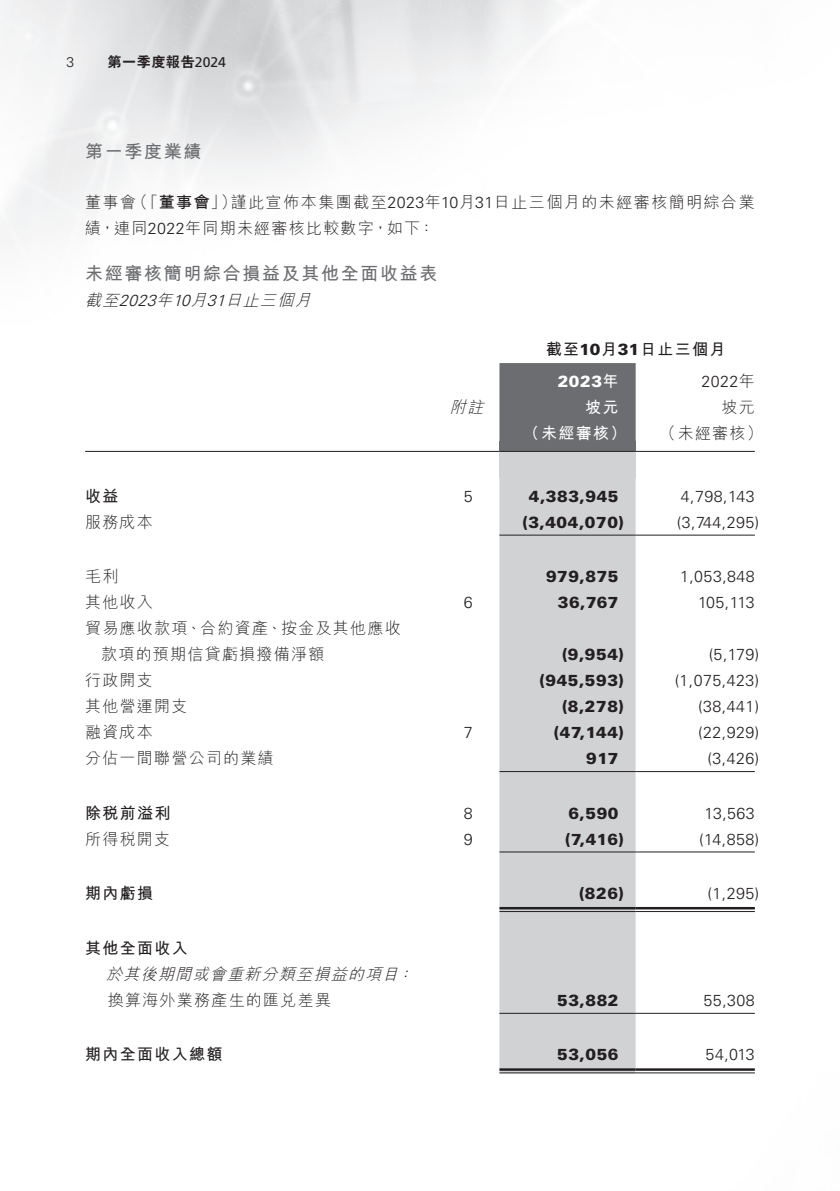
<style>
.page{position:relative;width:840px;height:1191px;background:#fff}
.page>*{position:absolute;margin:0;border:0;box-sizing:border-box;transform-origin:0 0}
.t1{font:700 18px "M Hei HK";letter-spacing:.09em;color:#6c6d70}
.t2{font:300 16px/26px "M Hei HK";letter-spacing:.08em;color:#231f20}
.t3{font:300 16px "Univers LT Std";letter-spacing:.03em;color:#231f20}
.t4{font:900 16px "Univers LT Std";letter-spacing:.035em;color:#231f20}
.t5{font:italic 300 16px "M Hei HK";color:#231f20}
.t6{font:700 16px "M Hei HK";letter-spacing:.085em;color:#231f20}
.t7{font:700 16px "M Hei HK";letter-spacing:.085em;color:#fff}
.t8{font:900 16px "Univers LT Std";color:#fff}
.t9{font:800 14px "C Hei 2 HK";letter-spacing:.05em;color:#231f20}
.t10{font:300 14px "Univers LT Std";color:#231f20}
.s1{font-family:"Frutiger LT Std";font-weight:400}
.s2{font-weight:700}
.s3{font-family:"Univers LT Std"}
.s4{font-family:"Univers LT Std";font-weight:900}
.s5{font-family:"M Hei HK";font-weight:700}
.s6{font-family:"M Hei HK"}
</style>
<div class="page">
<img style="left:0;top:0;width:755px;height:1074px">
<div style="left:499px;top:363px;width:136px;height:78px;background:#6c6d70"></div>
<div style="left:499px;top:441px;width:136px;height:11px;background:#6c6d70"></div>
<div style="left:499px;top:452px;width:136px;height:26px;background:#d1d2d4"></div>
<div style="left:499px;top:478px;width:136px;height:594px;background:#d1d2d4"></div>
<hr style="left:85px;top:451px;width:352px;height:1px;background:#231f20">
<hr style="left:437px;top:451px;width:62px;height:1px;background:#231f20">
<hr style="left:499px;top:451px;width:136px;height:1px;background:#231f20">
<hr style="left:635px;top:451px;width:119px;height:1px;background:#231f20">
<hr style="left:499px;top:534px;width:136px;height:1px;background:#231f20">
<hr style="left:635px;top:534px;width:119px;height:1px;background:#231f20">
<hr style="left:499px;top:771px;width:136px;height:1px;background:#231f20">
<hr style="left:635px;top:771px;width:119px;height:1px;background:#231f20">
<hr style="left:499px;top:851px;width:136px;height:1px;background:#231f20">
<hr style="left:635px;top:851px;width:119px;height:1px;background:#231f20">
<hr style="left:499px;top:907px;width:136px;height:2px;background:#231f20">
<hr style="left:499px;top:911px;width:136px;height:1px;background:#231f20">
<hr style="left:635px;top:907px;width:119px;height:2px;background:#231f20">
<hr style="left:635px;top:911px;width:119px;height:1px;background:#231f20">
<hr style="left:499px;top:1012px;width:136px;height:1px;background:#231f20">
<hr style="left:635px;top:1012px;width:119px;height:1px;background:#231f20">
<hr style="left:499px;top:1068px;width:136px;height:2px;background:#231f20">
<hr style="left:499px;top:1072px;width:136px;height:1px;background:#231f20">
<hr style="left:635px;top:1068px;width:119px;height:2px;background:#231f20">
<hr style="left:635px;top:1072px;width:119px;height:1px;background:#231f20">
<p class="t10" style="left:67px;top:53px;width:9px">3</p>
<p class="t9" style="left:107px;top:55px;width:120px">第一季度報告<span class="s1">2024</span></p>
<p class="t1" style="left:85px;top:138px;width:118px">第一季度業績</p>
<p class="t2" style="left:85px;top:189px;width:670px">董事會（「<span class="s2">董事會</span>」）謹此宣佈本集團截至<span class="s3">2023</span>年<span class="s3">10</span>月<span class="s3">31</span>日止三個月的未經審核簡明綜合業績，連同<span class="s3">2022</span>年同期未經審核比較數字，如下：</p>
<p class="t1" style="left:85px;top:260px;width:354px">未經審核簡明綜合損益及其他全面收益表</p>
<p class="t5" style="left:85px;top:291px;width:231px">截至<span class="s3">2023</span>年<span class="s3">10</span>月<span class="s3">31</span>日止三個月</p>
<p class="t6" style="left:545px;top:338px;width:181px">截至<span class="s4">10</span>月<span class="s4">31</span>日止三個月</p>
<p class="t8" style="left:557px;top:371px;width:62px">2023<span class="s5">年</span></p>
<p class="t3" style="left:701px;top:372px;width:55px">2022<span class="s6">年</span></p>
<p class="t5" style="left:449px;top:399px;width:39px">附註</p>
<p class="t7" style="left:585px;top:395px;width:35px">坡元</p>
<p class="t2" style="left:721px;top:394px;width:35px">坡元</p>
<p class="t7" style="left:522px;top:421px;width:105px">（未經審核）</p>
<p class="t2" style="left:659px;top:420px;width:105px">（未經審核）</p>
<p class="t6" style="left:85px;top:484px;width:35px">收益</p>
<p class="t3" style="left:463px;top:486px;width:10px">5</p>
<p class="t4" style="left:528px;top:486px;width:91px">4,383,945</p>
<p class="t3" style="left:680px;top:486px;width:75px">4,798,143</p>
<p class="t2" style="left:85px;top:509px;width:69px">服務成本</p>
<p class="t4" style="left:522px;top:512px;width:103px">(3,404,070)</p>
<p class="t3" style="left:676px;top:512px;width:84px">(3,744,295)</p>
<p class="t2" style="left:85px;top:563px;width:35px">毛利</p>
<p class="t4" style="left:545px;top:566px;width:74px">979,875</p>
<p class="t3" style="left:679px;top:567px;width:76px">1,053,848</p>
<p class="t2" style="left:85px;top:589px;width:69px">其他收入</p>
<p class="t3" style="left:463px;top:593px;width:10px">6</p>
<p class="t4" style="left:557px;top:592px;width:62px">36,767</p>
<p class="t3" style="left:697px;top:593px;width:58px">105,113</p>
<p class="t2" style="left:101px;top:615px;width:301px;text-indent:-16px">貿易應收款項、合約資產、按金及其他應收款項的預期信貸虧損撥備淨額</p>
<p class="t4" style="left:561px;top:644px;width:63px">(9,954)</p>
<p class="t3" style="left:708px;top:645px;width:52px">(5,179)</p>
<p class="t2" style="left:85px;top:667px;width:69px">行政開支</p>
<p class="t4" style="left:539px;top:670px;width:86px">(945,593)</p>
<p class="t3" style="left:674px;top:671px;width:86px">(1,075,423)</p>
<p class="t2" style="left:85px;top:693px;width:104px">其他營運開支</p>
<p class="t4" style="left:561px;top:696px;width:63px">(8,278)</p>
<p class="t3" style="left:698px;top:697px;width:62px">(38,441)</p>
<p class="t2" style="left:85px;top:719px;width:69px">融資成本</p>
<p class="t3" style="left:463px;top:723px;width:10px">7</p>
<p class="t4" style="left:553px;top:722px;width:71px">(47,144)</p>
<p class="t3" style="left:698px;top:723px;width:62px">(22,929)</p>
<p class="t2" style="left:85px;top:745px;width:190px">分佔一間聯營公司的業績</p>
<p class="t4" style="left:586px;top:748px;width:34px">917</p>
<p class="t3" style="left:707px;top:749px;width:53px">(3,426)</p>
<p class="t6" style="left:85px;top:801px;width:87px">除稅前溢利</p>
<p class="t3" style="left:463px;top:803px;width:10px">8</p>
<p class="t4" style="left:568px;top:803px;width:52px">6,590</p>
<p class="t3" style="left:704px;top:803px;width:52px">13,563</p>
<p class="t2" style="left:85px;top:825px;width:86px">所得稅開支</p>
<p class="t3" style="left:463px;top:829px;width:10px">9</p>
<p class="t4" style="left:565px;top:829px;width:60px">(7,416)</p>
<p class="t3" style="left:698px;top:829px;width:62px">(14,858)</p>
<p class="t6" style="left:85px;top:881px;width:69px">期內虧損</p>
<p class="t4" style="left:578px;top:883px;width:46px">(826)</p>
<p class="t3" style="left:707px;top:883px;width:53px">(1,295)</p>
<p class="t6" style="left:85px;top:936px;width:104px">其他全面收入</p>
<p class="t5" style="left:106px;top:966px;width:312px">於其後期間或會重新分類至損益的項目：</p>
<p class="t2" style="left:108px;top:987px;width:224px">換算海外業務產生的匯兌差異</p>
<p class="t4" style="left:557px;top:990px;width:63px">53,882</p>
<p class="t3" style="left:703px;top:990px;width:53px">55,308</p>
<p class="t6" style="left:85px;top:1043px;width:139px">期內全面收入總額</p>
<p class="t4" style="left:557px;top:1044px;width:63px">53,056</p>
<p class="t3" style="left:705px;top:1045px;width:51px">54,013</p>
</div>
